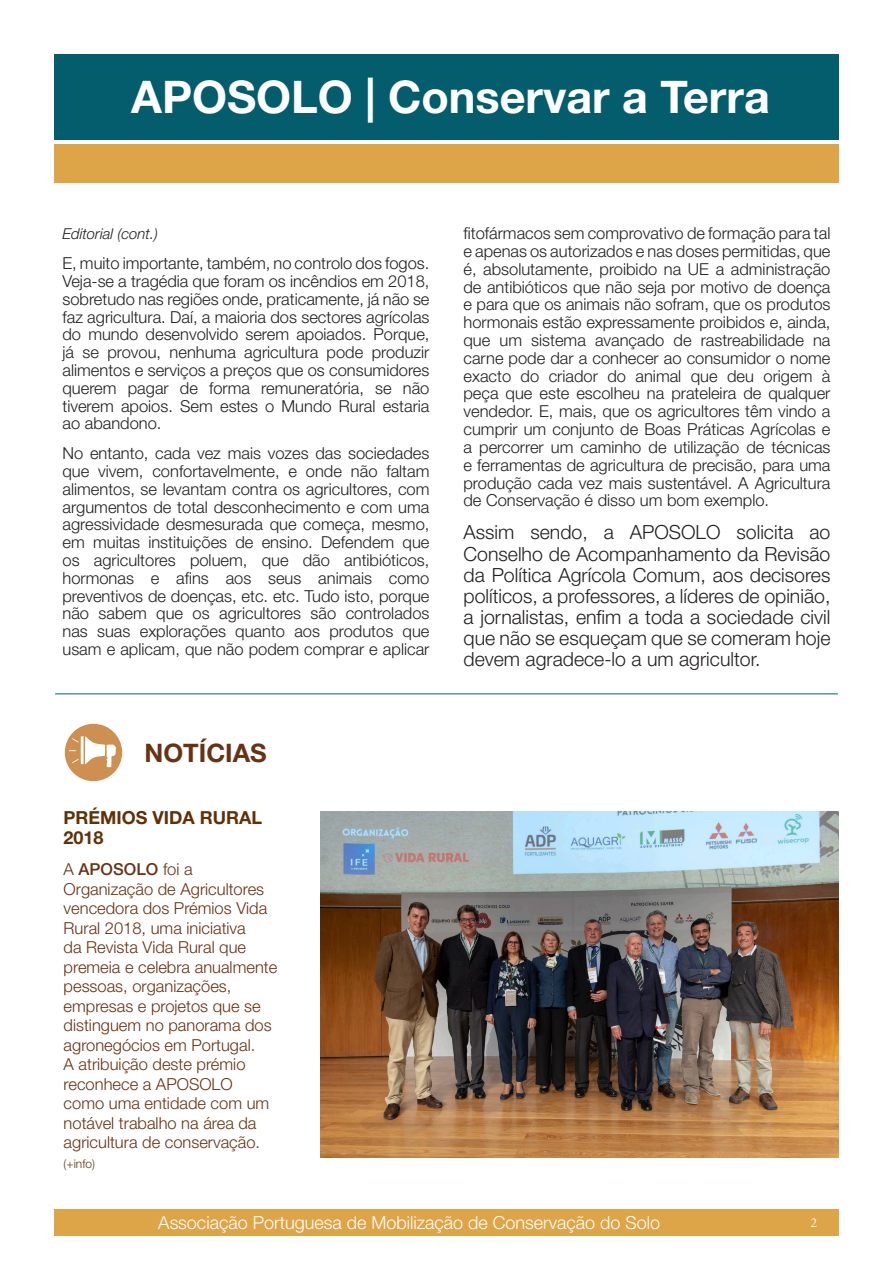
<style>
.page{position:relative;width:893px;height:1263px;background:#fff}
.page>*{position:absolute;margin:0;border:0;box-sizing:border-box;transform-origin:0 0}
.t1{font:700 45px "Helvetica Neue LT Std";color:#fff}
.t2{font:700 25.5px "Helvetica Neue LT Std";color:#683213}
.t3{font:300 19.5px/21px "Helvetica Neue LT Std";color:#231f20;text-align:justify}
.t4{font:300 18px "Helvetica Neue LT Std";color:#fff}
.t5{font:700 18px/19.4px "Helvetica Neue LT Std";color:#613007}
.t6{font:300 16.5px/17.9px "Helvetica Neue LT Std";color:#231f20;text-align:justify}
.t7{font:300 16.5px/19.5px "Helvetica Neue LT Std";color:#683213}
.t8{font:italic 300 15px "Helvetica Neue LT Std";color:#231f20}
.t9{font:13.5px "Adobe Garamond Pro";color:#fff}
.t10{font:300 12px "Helvetica Neue LT Std";color:#683213}
.s1{font-weight:500}
</style>
<div class="page">
<div style="left:54px;top:1209px;width:785px;height:26px;background:#dea448"></div>
<div style="left:54px;top:145px;width:785px;height:38px;background:#dea448"></div>
<div style="left:54px;top:54px;width:785px;height:86px;background:#035d6c"></div>
<svg style="left:63px;top:721px;width:61px;height:62px"></svg>
<div style="left:65px;top:724px;width:57px;height:57px;background:#cd8f52;border-radius:50%"></div>
<hr style="left:81px;top:736px;width:3px;height:28px;background:#fff">
<svg style="left:85px;top:736px;width:31px;height:31px"></svg>
<svg style="left:72px;top:738px;width:7px;height:4px"></svg>
<svg style="left:72px;top:759px;width:7px;height:4px"></svg>
<hr style="left:55px;top:693px;width:783px;height:1px;background:#035d6c">
<img style="left:320px;top:811px;width:519px;height:346px">
<h1 class="t1" style="left:131px;top:69px;width:640px">APOSOLO | Conservar a Terra</h1>
<p class="t8" style="left:63px;top:225px;width:97px">Editorial (cont.)</p>
<p class="t6" style="left:63px;top:254px;width:368px">E, muito importante, também, no controlo dos fogos.<br>Veja-se a tragédia que foram os incêndios em 2018, sobretudo nas regiões onde, praticamente, já não se faz agricultura. Daí, a maioria dos sectores agrícolas do mundo desenvolvido serem apoiados. Porque, já se provou, nenhuma agricultura pode produzir alimentos e serviços a preços que os consumidores querem pagar de forma remuneratória, se não tiverem apoios. Sem estes o Mundo Rural estaria ao abandono.</p>
<p class="t6" style="left:63px;top:444px;width:368px">No entanto, cada vez mais vozes das sociedades que vivem, confortavelmente, e onde não faltam alimentos, se levantam contra os agricultores, com argumentos de total desconhecimento e com uma agressividade desmesurada que começa, mesmo, em muitas instituições de ensino. Defendem que os agricultores poluem, que dão antibióticos, hormonas e afins aos seus animais como preventivos de doenças, etc. etc. Tudo isto, porque não sabem que os agricultores são controlados nas suas explorações quanto aos produtos que usam e aplicam, que não podem comprar e aplicar</p>
<h2 class="t2" style="left:145px;top:737px;width:124px">NOTÍCIAS</h2>
<p class="t5" style="left:64px;top:808px;width:200px">PRÉMIOS VIDA RURAL<br>2018</p>
<p class="t7" style="left:64px;top:859px;width:215px">A <span class="s1">APOSOLO</span> foi a<br>Organização de Agricultores vencedora dos Prémios Vida<br>Rural 2018, uma iniciativa<br>da Revista Vida Rural que premeia e celebra anualmente pessoas, organizações, empresas e projetos que se distinguem no panorama dos agronegócios em Portugal.<br>A atribuição deste prémio reconhece a APOSOLO como uma entidade com um notável trabalho na área da agricultura de conservação.</p>
<p class="t10" style="left:64px;top:1156px;width:33px">(+info)</p>
<p class="t6" style="left:463px;top:224px;width:368px">fitofármacos sem comprovativo de formação para tal e apenas os autorizados e nas doses permitidas, que é, absolutamente, proibido na UE a administração de antibióticos que não seja por motivo de doença e para que os animais não sofram, que os produtos hormonais estão expressamente proibidos e, ainda, que um sistema avançado de rastreabilidade na carne pode dar a conhecer ao consumidor o nome exacto do criador do animal que deu origem à peça que este escolheu na prateleira de qualquer vendedor. E, mais, que os agricultores têm vindo a cumprir um conjunto de Boas Práticas Agrícolas e a percorrer um caminho de utilização de técnicas e ferramentas de agricultura de precisão, para uma produção cada vez mais sustentável. A Agricultura de Conservação é disso um bom exemplo.</p>
<p class="t3" style="left:463px;top:522px;width:368px">Assim sendo, a APOSOLO solicita ao Conselho de Acompanhamento da Revisão da Política Agrícola Comum, aos decisores políticos, a professores, a líderes de opinião, a jornalistas, enfim a toda a sociedade civil que não se esqueçam que se comeram hoje devem agradece-lo a um agricultor.</p>
<p class="t4" style="left:158px;top:1211px;width:503px">Associação Portuguesa de Mobilização de Conservação do Solo</p>
<p class="t9" style="left:810px;top:1215px;width:8px">2</p>
</div>
